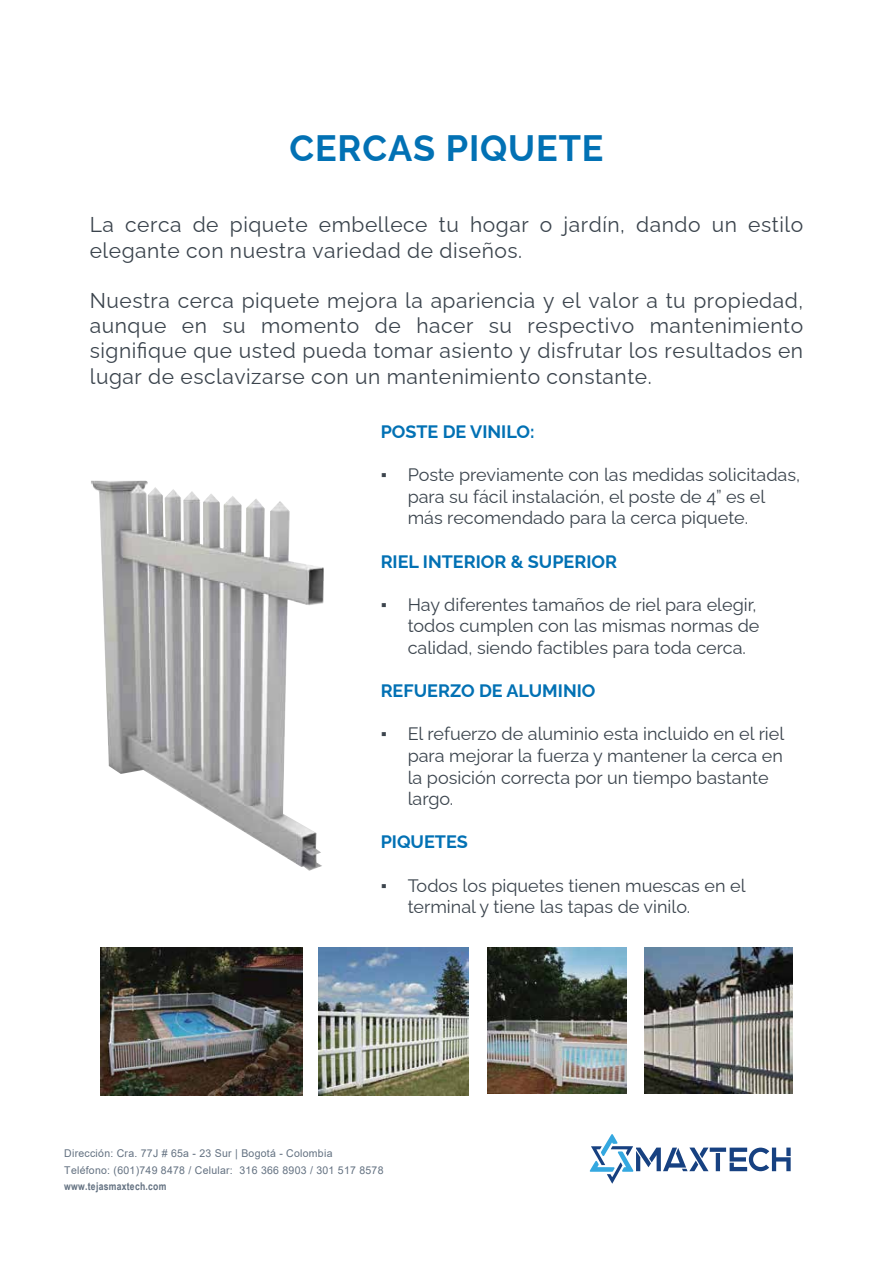
<style>
.page{position:relative;width:893px;height:1263px;background:#fff}
.page>*{position:absolute;margin:0;border:0;box-sizing:border-box;transform-origin:0 0}
.t1{font:700 36.75px "Raleway";letter-spacing:.025em;color:#0271b4}
.t2{font:21.45px/25.2px "Raleway";letter-spacing:.025em;color:#3b444d}
.t3{font:18px/21.6px "Raleway";color:#3b444d}
.t4{font:700 18px "Raleway";color:#0271b4}
.t5{font:10.65px/16.5px "Arial";letter-spacing:.025em;color:#637181}
.t6{font:700 10.65px "Arial Narrow";letter-spacing:.025em;color:#637181}
.s1{font-family:"Times New Roman"}
</style>
<div class="page">
<svg style="left:590px;top:1134px;width:118px;height:50px"></svg>
<hr style="left:716px;top:1153px;width:4px;height:18px;background:#174181">
<div style="left:710px;top:1147px;width:16px;height:5px;background:#174181"></div>
<svg style="left:730px;top:1147px;width:61px;height:24px"></svg>
<img style="left:101px;top:948px;width:201px;height:147px">
<img style="left:318px;top:948px;width:151px;height:147px">
<img style="left:487px;top:948px;width:140px;height:146px">
<img style="left:645px;top:948px;width:147px;height:146px">
<img style="left:91px;top:481px;width:233px;height:390px">
<h1 class="t1" style="left:289px;top:120px;width:316px">CERCAS PIQUETE</h1>
<p class="t2" style="left:90px;top:210px;width:715px">La cerca de piquete embellece tu hogar o jardín, dando un estilo elegante con nuestra variedad de diseños.</p>
<p class="t2" style="left:90px;top:285px;width:715px;text-align:justify">Nuestra cerca piquete mejora la apariencia y el valor a tu propiedad, aunque en su momento de hacer su respectivo mantenimiento signifique que usted pueda tomar asiento y disfrutar los resultados en lugar de esclavizarse con un mantenimiento constante.</p>
<p class="t4" style="left:381px;top:418px;width:155px">POSTE DE VINILO:</p>
<p class="t3" style="left:408px;top:462px;width:394px;text-indent:-27px"><span class="s1">▪</span> Poste previamente con las medidas solicitadas, para su fácil instalación, el poste de 4” es el más recomendado para la cerca piquete.</p>
<p class="t4" style="left:381px;top:547px;width:238px">RIEL INTERIOR &amp; SUPERIOR</p>
<p class="t3" style="left:408px;top:592px;width:353px;text-indent:-27px"><span class="s1">▪</span> Hay diferentes tamaños de riel para elegir, todos cumplen con las mismas normas de calidad, siendo factibles para toda cerca.</p>
<p class="t4" style="left:381px;top:677px;width:216px">REFUERZO DE ALUMINIO</p>
<p class="t3" style="left:408px;top:721px;width:378px;text-indent:-27px"><span class="s1">▪</span> El refuerzo de aluminio esta incluido en el riel para mejorar la fuerza y mantener la cerca en la posición correcta por un tiempo bastante largo.</p>
<p class="t4" style="left:381px;top:828px;width:89px">PIQUETES</p>
<p class="t3" style="left:408px;top:872px;width:340px;text-indent:-27px"><span class="s1">▪</span> Todos los piquetes tienen muescas en el terminal y tiene las tapas de vinilo.</p>
<p class="t5" style="left:64px;top:1145px;width:321px">Dirección: Cra. 77J # 65a - 23 Sur | Bogotá - Colombia<br>Teléfono: (601)749 8478 / Celular: 316 366 8903 / 301 517 8578</p>
<p class="t6" style="left:64px;top:1178px;width:104px">www.tejasmaxtech.com</p>
</div>
